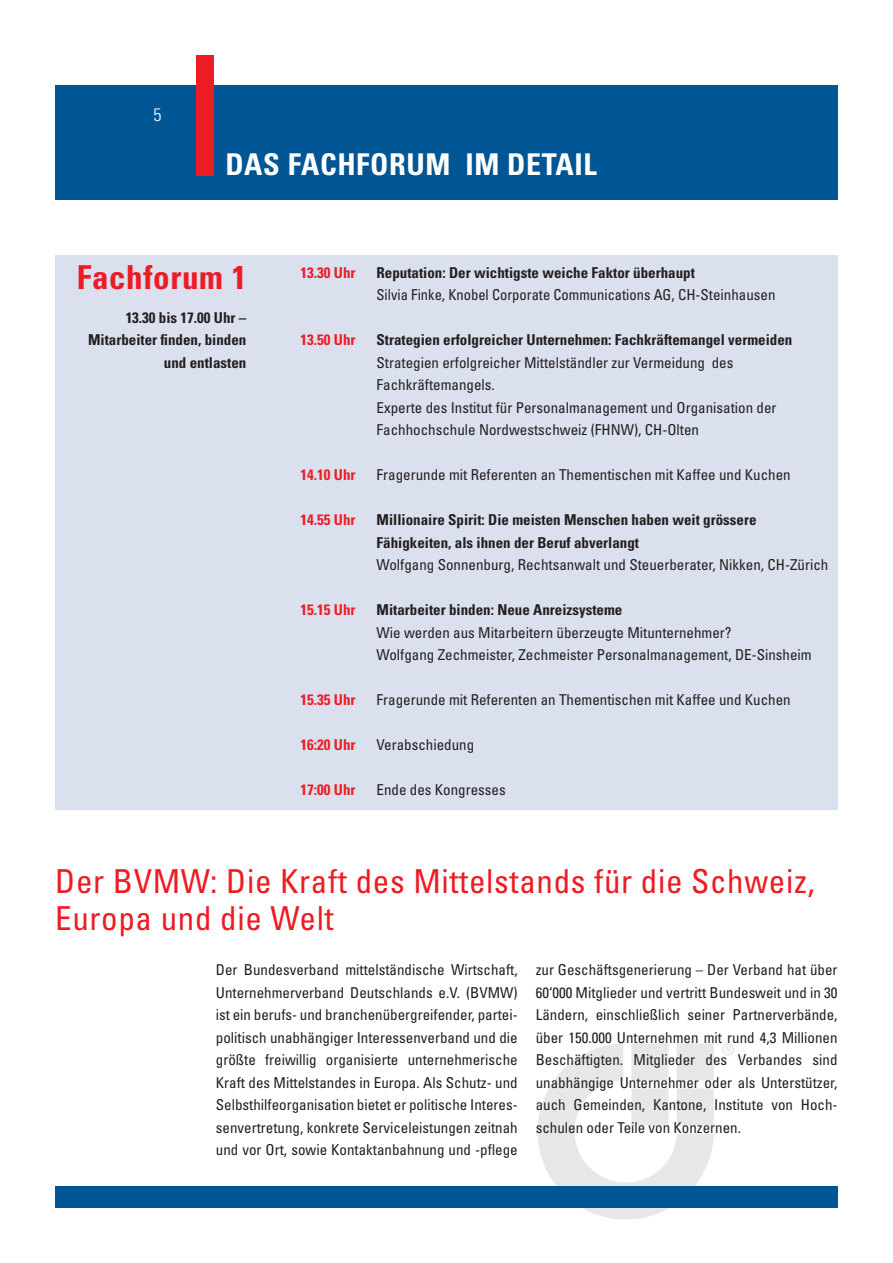
<style>
.page{position:relative;width:893px;height:1263px;background:#fff}
.page>*{position:absolute;margin:0;border:0;box-sizing:border-box;transform-origin:0 0}
.t1{font:condensed 33px/37.5px "Univers";letter-spacing:.02em;color:#ed1c24}
.t2{font:700 condensed 33px "Univers";letter-spacing:.02em;color:#ed1c24}
.t3{font:700 condensed 30px "Univers";letter-spacing:.02em;color:#fff}
.t4{font:300 condensed 18px "Univers";color:#fff}
.t5{font:condensed 15px/22.5px "Univers";color:#231f20}
.t6{font:700 condensed 15px/22.5px "Univers";color:#231f20;text-align:right}
.t7{font:700 condensed 15px "Univers";color:#ed1c24}
</style>
<div class="page">
<div style="left:55px;top:85px;width:783px;height:115px;background:#005595"></div>
<div style="left:197px;top:55px;width:17px;height:121px;background:#ed1c24"></div>
<svg style="left:722px;top:1043px;width:12px;height:12px"></svg>
<svg style="left:537px;top:1043px;width:177px;height:176px"></svg>
<div style="left:55px;top:1186px;width:783px;height:22px;background:#005595"></div>
<div style="left:55px;top:255px;width:783px;height:555px;background:#dae0ee"></div>
<p class="t4" style="left:154px;top:108px;width:9px">5</p>
<h2 class="t3" style="left:225px;top:154px;width:373px">DAS FACHFORUM IM DETAIL</h2>
<h1 class="t2" style="left:77px;top:266px;width:171px">Fachforum 1</h1>
<p class="t6" style="left:88px;top:308px;width:160px">13.30 bis 17.00 Uhr –<br>Mitarbeiter finden, binden und entlasten</p>
<p class="t7" style="left:301px;top:267px;width:56px">13.30 Uhr</p>
<p class="t6" style="left:376px;top:263px;width:320px">Reputation: Der wichtigste weiche Faktor überhaupt</p>
<p class="t5" style="left:376px;top:285px;width:400px">Silvia Finke, Knobel Corporate Communications AG, CH-Steinhausen</p>
<p class="t7" style="left:301px;top:334px;width:56px">13.50 Uhr</p>
<p class="t6" style="left:376px;top:330px;width:417px">Strategien erfolgreicher Unternehmen: Fachkräftemangel vermeiden</p>
<p class="t5" style="left:376px;top:352px;width:401px">Strategien erfolgreicher Mittelständler zur Vermeidung des Fachkräftemangels.<br>Experte des Institut für Personalmanagement und Organisation der Fachhochschule Nordwestschweiz (FHNW), CH-Olten</p>
<p class="t7" style="left:301px;top:469px;width:56px">14.10 Uhr</p>
<p class="t5" style="left:376px;top:465px;width:416px">Fragerunde mit Referenten an Thementischen mit Kaffee und Kuchen</p>
<p class="t7" style="left:301px;top:514px;width:56px">14.55 Uhr</p>
<p class="t6" style="left:376px;top:510px;width:381px;text-align:left">Millionaire Spirit: Die meisten Menschen haben weit grössere<br>Fähigkeiten, als ihnen der Beruf abverlangt</p>
<p class="t5" style="left:376px;top:555px;width:453px">Wolfgang Sonnenburg, Rechtsanwalt und Steuerberater, Nikken, CH-Zürich</p>
<p class="t7" style="left:301px;top:604px;width:56px">15.15 Uhr</p>
<p class="t6" style="left:376px;top:600px;width:247px">Mitarbeiter binden: Neue Anreizsysteme</p>
<p class="t5" style="left:376px;top:622px;width:437px">Wie werden aus Mitarbeitern überzeugte Mitunternehmer?<br>Wolfgang Zechmeister, Zechmeister Personalmanagement, DE-Sinsheim</p>
<p class="t7" style="left:301px;top:694px;width:56px">15.35 Uhr</p>
<p class="t5" style="left:376px;top:690px;width:416px">Fragerunde mit Referenten an Thementischen mit Kaffee und Kuchen</p>
<p class="t7" style="left:301px;top:739px;width:56px">16:20 Uhr</p>
<p class="t5" style="left:376px;top:735px;width:99px">Verabschiedung</p>
<p class="t7" style="left:301px;top:784px;width:56px">17:00 Uhr</p>
<p class="t5" style="left:376px;top:780px;width:131px">Ende des Kongresses</p>
<h1 class="t1" style="left:55px;top:865px;width:761px">Der BVMW: Die Kraft des Mittelstands für die Schweiz,<br>Europa und die Welt</h1>
<p class="t5" style="left:216px;top:960px;width:303px;text-align:justify">Der Bundesverband mittelständische Wirtschaft, Unternehmerverband Deutschlands e.V. (BVMW) ist ein berufs- und branchenübergreifender, partei&shy;politisch unabhängiger Interessenverband und die größte freiwillig organisierte unternehmerische Kraft des Mittelstandes in Europa. Als Schutz- und Selbsthilfeorganisation bietet er politische Interes&shy;senvertretung, konkrete Serviceleistungen zeitnah und vor Ort, sowie Kontaktanbahnung und -pflege</p>
<p class="t5" style="left:536px;top:960px;width:303px;text-align:justify">zur Geschäftsgenerierung – Der Verband hat über 60‘000 Mitglieder und vertritt Bundesweit und in 30<br>Ländern, einschließlich seiner Partnerverbände, über 150.000 Unternehmen mit rund 4,3 Millionen Beschäftigten. Mitglieder des Verbandes sind unabhängige Unternehmer oder als Unterstützer, auch Gemeinden, Kantone, Institute von Hoch&shy;schulen oder Teile von Konzernen.</p>
</div>
